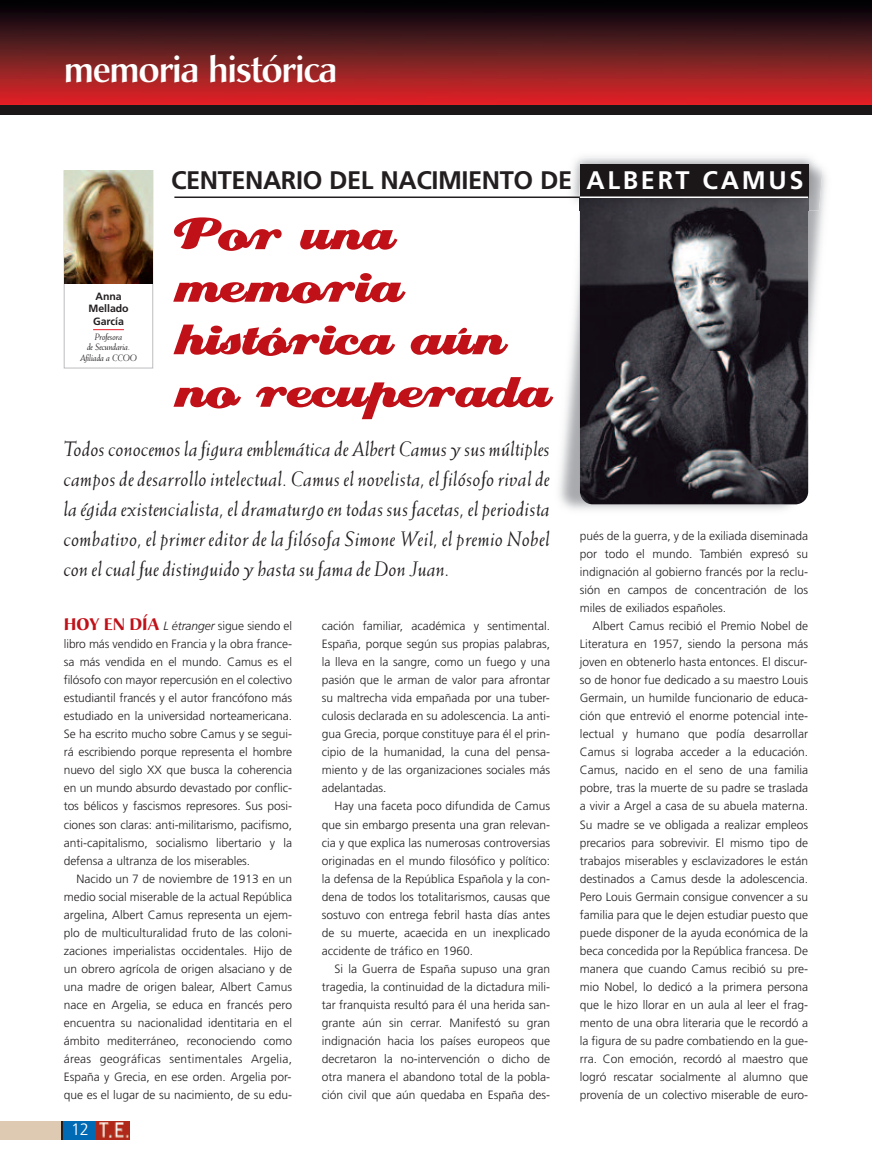
<style>
.page{position:relative;width:872px;height:1170px;background:#fff}
.page>*{position:absolute;margin:0;border:0;box-sizing:border-box;transform-origin:0 0}
.t1{font:53.85px/52.5px "Creampuff";color:#c01119}
.t2{font:500 35.4px "Christiana";letter-spacing:-.035em;color:#fff}
.t3{font:700 25.35px "Frutiger";letter-spacing:-.015em;color:#231f20}
.t4{font:italic 21px/30px "Weiss";letter-spacing:.005em;color:#231f20;text-align:justify}
.t5{font:300 16.5px "Frutiger";color:#fff}
.t6{font:300 12px/18px "Frutiger";color:#231f20;text-align:justify}
.t7{font:700 10.5px/12.6px "Frutiger";color:#231f20;text-align:center}
.t8{font:italic 9.3px/10.5px "Weiss";letter-spacing:-.02em;color:#231f20;text-align:center}
.s1{color:#fff}
.s2{font-family:"Christiana";font-weight:700;font-size:16.5px;color:#c01119}
.s3{font-style:italic}
</style>
<div class="page">
<img style="left:0;top:0;width:872px;height:105px">
<div style="left:0;top:105px;width:872px;height:10px;background:#1b1718"></div>
<div style="left:0;top:1120px;width:65px;height:19px;background:#decab3"></div>
<div style="left:63px;top:1120px;width:33px;height:19px;background:#006ab5"></div>
<svg style="left:61px;top:1120px;width:2px;height:19px"></svg>
<img style="left:96px;top:1121px;width:34px;height:18px">
<img style="left:559px;top:173px;width:267px;height:337px">
<img style="left:580px;top:210px;width:228px;height:294px">
<img style="left:564px;top:156px;width:260px;height:54px">
<img style="left:577px;top:184px;width:3px;height:26px">
<img style="left:580px;top:198px;width:228px;height:12px">
<div style="left:580px;top:164px;width:228px;height:33px;background:#1b1718"></div>
<div style="left:64px;top:170px;width:89px;height:198px;border:1px solid #bcbdc0"></div>
<hr style="left:93px;top:329px;width:31px;height:1px;background:#ec1b2c">
<img style="left:65px;top:171px;width:87px;height:112px">
<hr style="left:174px;top:196px;width:456px;height:2px;background:#231f20">
<hr style="left:580px;top:196px;width:228px;height:2px;background:#fff">
<h2 class="t2" style="left:64px;top:55px;width:275px">memoria histórica</h2>
<p class="t7" style="left:88px;top:290px;width:42px">Anna<br>Mellado<br>García</p>
<p class="t8" style="left:80px;top:332px;width:58px">Profesora<br>de Secundaria.<br>Afiliada a CCOO</p>
<h3 class="t3" style="left:171px;top:170px;width:634px">CENTENARIO DEL NACIMIENTO DE <span class="s1">ALBERT CAMUS</span></h3>
<h1 class="t1" style="left:173px;top:208px;width:378px">Por una memoria histórica aún no recuperada</h1>
<p class="t4" style="left:64px;top:435px;width:488px">Todos conocemos la figura emblemática de Albert Camus y sus múltiples campos de desarrollo intelectual. Camus el novelista, el filósofo rival de la égida existencialista, el dramaturgo en todas sus facetas, el periodista combativo, el primer editor de la filósofa Simone Weil, el premio Nobel con el cual fue distinguido y hasta su fama deDon Juan.</p>
<p class="t6" style="left:64px;top:618px;width:230px"><span class="s2">HOY EN DÍA</span> <span class="s3">L étranger</span> sigue siendo el libro más vendido en Francia y la obra france&shy;sa más vendida en el mundo. Camus es el filósofo con mayor repercusión en el colectivo estudiantil francés y el autor francófono más estudiado en la universidad norteamericana.<br>Se ha escrito mucho sobre Camus y se segui&shy;rá escribiendo porque representa el hombre nuevo del siglo XX que busca la coherencia en un mundo absurdo devastado por conflic&shy;tos bélicos y fascismos represores. Sus posi&shy;ciones son claras: anti-militarismo, pacifismo, anti-capitalismo, socialismo libertario y la defensa a ultranza de los miserables.</p>
<p class="t6" style="left:64px;top:870px;width:230px;text-indent:13px">Nacido un 7 de noviembre de 1913 en un medio social miserable de la actual República argelina, Albert Camus representa un ejem&shy;plo de multiculturalidad fruto de las coloni&shy;zaciones imperialistas occidentales. Hijo de un obrero agrícola de origen alsaciano y de una madre de origen balear, Albert Camus nace en Argelia, se educa en francés pero encuentra su nacionalidad identitaria en el ámbito mediterráneo, reconociendo como áreas geográficas sentimentales Argelia, España y Grecia, en ese orden. Argelia por&shy;que es el lugar de su nacimiento, de su edu-</p>
<h3 class="t5" style="left:71px;top:1122px;width:19px">12</h3>
<p class="t6" style="left:322px;top:618px;width:230px">cación familiar, académica y sentimental.<br>España, porque según sus propias palabras, la lleva en la sangre, como un fuego y una pasión que le arman de valor para afrontar su maltrecha vida empañada por una tuber&shy;culosis declarada en su adolescencia. La anti&shy;gua Grecia, porque constituye para él el prin&shy;cipio de la humanidad, la cuna del pensa&shy;miento y de las organizaciones sociales más adelantadas.</p>
<p class="t6" style="left:322px;top:798px;width:230px;text-indent:13px">Hay una faceta poco difundida de Camus que sin embargo presenta una gran relevan&shy;cia y que explica las numerosas controversias originadas en el mundo filosófico y político: la defensa de la República Española y la con&shy;dena de todos los totalitarismos, causas que sostuvo con entrega febril hasta días antes de su muerte, acaecida en un inexplicado accidente de tráfico en 1960.</p>
<p class="t6" style="left:322px;top:960px;width:230px;text-indent:13px">Si la Guerra de España supuso una gran tragedia, la continuidad de la dictadura mili&shy;tar franquista resultó para él una herida san&shy;grante aún sin cerrar. Manifestó su gran indignación hacia los países europeos que decretaron la no-intervención o dicho de otra manera el abandono total de la pobla&shy;ción civil que aún quedaba en España des-</p>
<p class="t6" style="left:580px;top:528px;width:230px">pués de la guerra, y de la exiliada diseminada por todo el mundo. También expresó su indignación al gobierno francés por la reclu&shy;sión en campos de concentración de los miles de exiliados españoles.</p>
<p class="t6" style="left:580px;top:618px;width:230px;text-indent:13px">Albert Camus recibió el Premio Nobel de Literatura en 1957, siendo la persona más joven en obtenerlo hasta entonces. El discur&shy;so de honor fue dedicado a su maestro Louis Germain, un humilde funcionario de educa&shy;ción que entrevió el enorme potencial inte&shy;lectual y humano que podía desarrollar Camus si lograba acceder a la educación.<br>Camus, nacido en el seno de una familia pobre, tras la muerte de su padre se traslada a vivir a Argel a casa de su abuela materna.<br>Su madre se ve obligada a realizar empleos precarios para sobrevivir. El mismo tipo de trabajos miserables y esclavizadores le están destinados a Camus desde la adolescencia.<br>Pero Louis Germain consigue convencer a su familia para que le dejen estudiar puesto que puede disponer de la ayuda económica de la beca concedida por la República francesa. De manera que cuando Camus recibió su pre&shy;mio Nobel, lo dedicó a la primera persona que le hizo llorar en un aula al leer el frag&shy;mento de una obra literaria que le recordó a la figura de su padre combatiendo en la gue&shy;rra. Con emoción, recordó al maestro que logró rescatar socialmente al alumno que provenía de un colectivo miserable de euro-</p>
</div>
